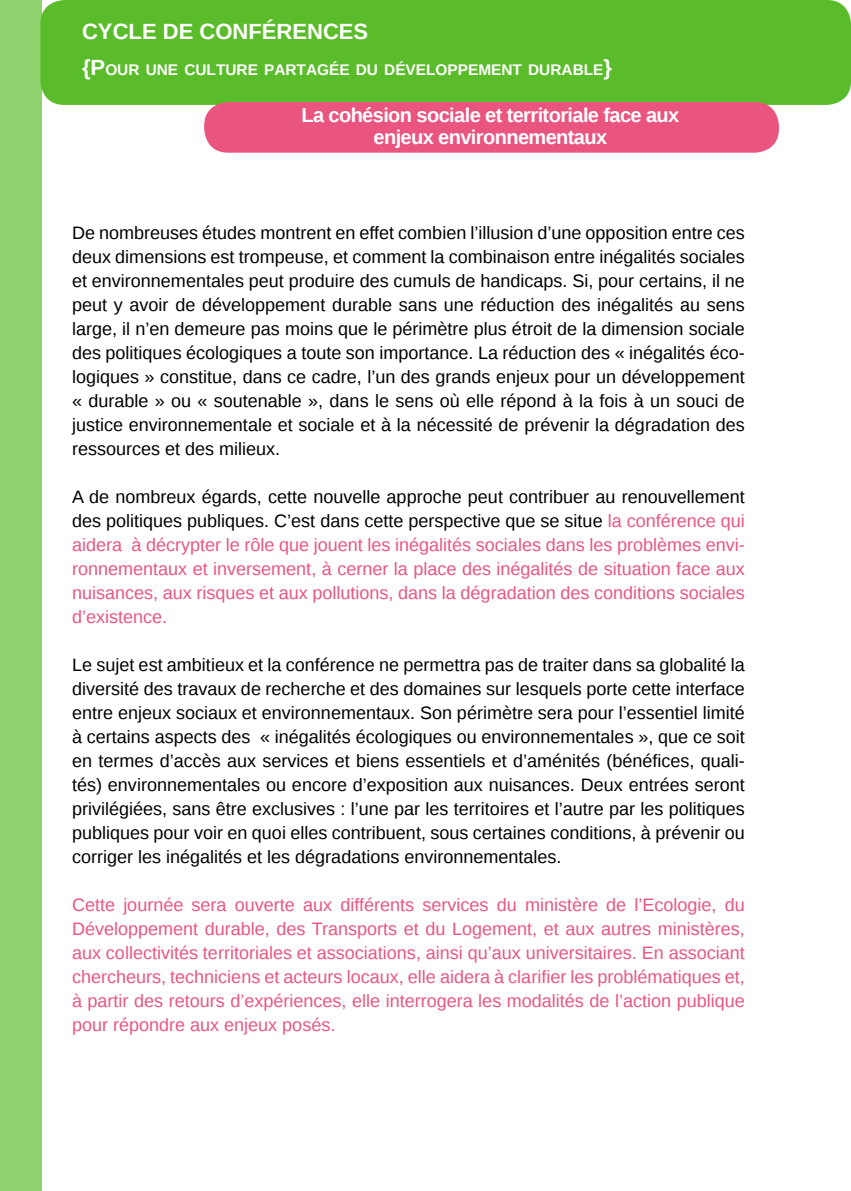
<style>
.page{position:relative;width:851px;height:1191px;background:#fff}
.page>*{position:absolute;margin:0;border:0;box-sizing:border-box;transform-origin:0 0}
.t1{font:700 22px "Liberation Sans";color:#fff}
.t2{font:700 20px/22px "Liberation Sans";letter-spacing:-.03em;color:#fff;text-align:center}
.t3{font:18px/24px "Liberation Sans";color:#000;text-align:justify}
.t4{font:18px/24px "Liberation Sans";color:#ea5580;text-align:justify}
.t5{font:700 15.4px "Liberation Sans";color:#fff}
.s1{font-style:inherit}
.s2{font-size:22px}
.s3{color:#000}
</style>
<div class="page">
<div style="left:0;top:0;width:42px;height:1191px;background:#8ed16d"></div>
<div style="left:40px;top:0;width:810px;height:105px;background:#5bbc2b;border-radius:24px"></div>
<div style="left:204px;top:102px;width:574px;height:51px;background:#ea5580;border-radius:24px"></div>
<p class="t1" style="left:82px;top:16px;width:288px">CYCLE DE CONF<span class="s1">é</span>RENCES</p>
<p class="t5" style="left:82px;top:59px;width:345px"><span class="s2">{P</span>OUR UNE CULTURE PARTAGÉE DU DÉVELOPPE</p>
<p class="t5" style="left:478px;top:59px;width:135px">MENT DURABLE<span class="s2">}</span></p>
<p class="t2" style="left:301px;top:104px;width:379px">La cohésion sociale et territoriale face aux enjeux environnementaux</p>
<p class="t3" style="left:72px;top:221px;width:674px">De nombreuses études montrent en effet combien l’illusion d’une opposition entre ces deux dimensions est trompeuse, et comment la combinaison entre inégalités sociales et environnementales peut produire des cumuls de handicaps. Si, pour certains, il ne peut y avoir de développement durable sans une réduction des inégalités au sens large, il n’en demeure pas moins que le périmètre plus étroit de la dimension sociale des politiques écologiques a toute son importance. La réduction des « inégalités éco&shy;logiques » constitue, dans ce cadre, l’un des grands enjeux pour un développement « durable » ou « soutenable », dans le sens où elle répond à la fois à un souci de justice environnementale et sociale et à la nécessité de prévenir la dégradation des ressources et des milieux.</p>
<p class="t4" style="left:72px;top:485px;width:674px"><span class="s3">A de nombreux égards, cette nouvelle approche peut contribuer au renouvellement des politiques publiques. C’est dans cette perspective que se situe</span> la conférence qui aidera à décrypter le rôle que jouent les inégalités sociales dans les problèmes envi&shy;ronnementaux et inversement, à cerner la place des inégalités de situation face aux nuisances, aux risques et aux pollutions, dans la dégradation des conditions sociales d’existence.</p>
<p class="t3" style="left:72px;top:653px;width:674px">Le sujet est ambitieux et la conférence ne permettra pas de traiter dans sa globalité la diversité des travaux de recherche et des domaines sur lesquels porte cette interface entre enjeux sociaux et environnementaux. Son périmètre sera pour l’essentiel limité à certains aspects des « inégalités écologiques ou environnementales », que ce soit en termes d’accès aux services et biens essentiels et d’aménités (bénéfices, quali&shy;tés) environnementales ou encore d’exposition aux nuisances. Deux entrées seront privilégiées, sans être exclusives : l’une par les territoires et l’autre par les politiques publiques pour voir en quoi elles contribuent, sous certaines conditions, à prévenir ou corriger les inégalités et les dégradations environnementales.</p>
<p class="t4" style="left:72px;top:893px;width:674px">Cette journée sera ouverte aux différents services du ministère de l’Ecologie, du Développement durable, des Transports et du Logement, et aux autres ministères, aux collectivités territoriales et associations, ainsi qu’aux universitaires. En associant chercheurs, techniciens et acteurs locaux, elle aidera à clarifier les problématiques et, à partir des retours d’expériences, elle interrogera les modalités de l’action publique pour répondre aux enjeux posés.</p>
</div>
